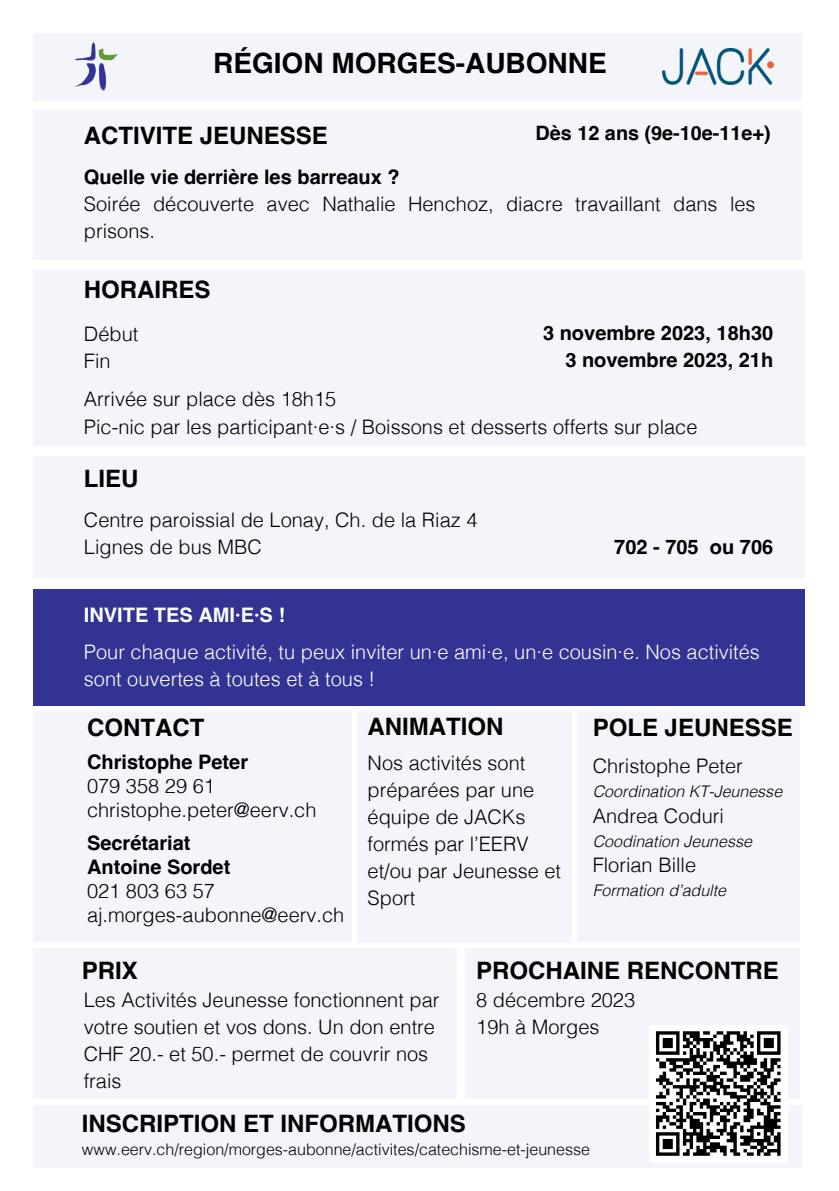
<style>
.page{position:relative;width:839px;height:1191px;background:#fff}
.page>*{position:absolute;margin:0;border:0;box-sizing:border-box;transform-origin:0 0}
.t1{font:700 28px "Helvetica";color:#000}
.t2{font:700 24px "Helvetica";color:#000}
.t3{font:300 20px/27px "Helvetica";color:#000}
.t4{font:700 20px "Helvetica";color:#000}
.t5{font:300 20px/27px "Helvetica";color:#fff}
.t6{font:700 20px "Helvetica";color:#fff}
.t7{font:700 19.8px "Helvetica";color:#000}
.t8{font:300 16px "Helvetica";color:#000}
.t9{font:italic 300 16px "Helvetica";color:#000}
</style>
<div class="page">
<div style="left:33px;top:34px;width:769px;height:67px;background:#f3f5fa"></div>
<div style="left:33px;top:111px;width:769px;height:149px;background:#f3f5fa"></div>
<div style="left:33px;top:271px;width:771px;height:175px;background:#f3f5fa"></div>
<div style="left:33px;top:456px;width:771px;height:122px;background:#f3f5fa"></div>
<div style="left:33px;top:589px;width:771px;height:117px;background:#333393"></div>
<div style="left:33px;top:712px;width:318px;height:230px;background:#f3f5fa"></div>
<div style="left:33px;top:948px;width:423px;height:151px;background:#f3f5fa"></div>
<div style="left:33px;top:1105px;width:769px;height:63px;background:#f3f5fa"></div>
<img style="left:662px;top:48px;width:111px;height:36px">
<img style="left:75px;top:42px;width:43px;height:49px">
<div style="left:357px;top:711px;width:214px;height:231px;background:#f3f5fa"></div>
<div style="left:577px;top:712px;width:223px;height:230px;background:#f3f5fa"></div>
<div style="left:465px;top:948px;width:335px;height:151px;background:#f3f5fa"></div>
<div style="left:649px;top:1025px;width:138px;height:138px;background:#fff"></div>
<svg style="left:656px;top:1031px;width:125px;height:125px"></svg>
<p class="t1" style="left:213px;top:51px;width:395px">RÉGION MORGES-AUBONNE</p>
<p class="t7" style="left:535px;top:125px;width:237px">Dès 12 ans (9e-10e-11e+)</p>
<p class="t2" style="left:84px;top:125px;width:245px">ACTIVITE JEUNESSE</p>
<p class="t4" style="left:84px;top:169px;width:317px">Quelle vie derrière les barreaux ?</p>
<p class="t3" style="left:84px;top:192px;width:673px">Soirée découverte avec Nathalie Henchoz, diacre travaillant dans les prisons.</p>
<p class="t2" style="left:84px;top:280px;width:128px">HORAIRES</p>
<p class="t3" style="left:84px;top:322px;width:56px">Début</p>
<p class="t3" style="left:84px;top:350px;width:28px">Fin</p>
<p class="t3" style="left:84px;top:388px;width:254px">Arrivée sur place dès 18h15</p>
<p class="t3" style="left:84px;top:415px;width:615px">Pic-nic par les participant·e·s / Boissons et desserts offerts sur place</p>
<p class="t2" style="left:84px;top:468px;width:56px">LIEU</p>
<p class="t3" style="left:84px;top:508px;width:395px">Centre paroissial de Lonay, Ch. de la Riaz 4</p>
<p class="t3" style="left:84px;top:535px;width:179px">Lignes de bus MBC</p>
<p class="t4" style="left:543px;top:324px;width:232px">3 novembre 2023, 18h30</p>
<p class="t4" style="left:565px;top:351px;width:209px">3 novembre 2023, 21h</p>
<p class="t4" style="left:614px;top:539px;width:160px">702 - 705 ou 706</p>
<p class="t6" style="left:84px;top:606px;width:203px">INVITE TES AMI·E·S !</p>
<p class="t5" style="left:84px;top:640px;width:677px">Pour chaque activité, tu peux inviter un·e ami·e, un·e cousin·e. Nos activités sont ouvertes à toutes et à tous !</p>
<p class="t2" style="left:87px;top:718px;width:119px">CONTACT</p>
<p class="t4" style="left:87px;top:754px;width:163px">Christophe Peter</p>
<p class="t3" style="left:87px;top:774px;width:129px">079 358 29 61</p>
<p class="t3" style="left:87px;top:798px;width:231px">christophe.peter@eerv.ch</p>
<p class="t2" style="left:367px;top:717px;width:137px">ANIMATION</p>
<p class="t3" style="left:367px;top:751px;width:195px">Nos activités sont préparées par une équipe de JACKs formés par l’EERV et/ou par Jeunesse et<br>Sport</p>
<p class="t2" style="left:592px;top:717px;width:201px">POLE JEUNESSE</p>
<p class="t3" style="left:592px;top:754px;width:152px">Christophe Peter</p>
<p class="t9" style="left:592px;top:785px;width:191px">Coordination KT-Jeunesse</p>
<p class="t3" style="left:592px;top:804px;width:133px">Andrea Coduri</p>
<p class="t9" style="left:592px;top:834px;width:161px">Coodination Jeunesse</p>
<p class="t3" style="left:592px;top:853px;width:105px">Florian Bille</p>
<p class="t9" style="left:592px;top:884px;width:135px">Formation d’adulte</p>
<p class="t4" style="left:87px;top:835px;width:105px">Secrétariat</p>
<p class="t4" style="left:87px;top:859px;width:145px">Antoine Sordet</p>
<p class="t3" style="left:87px;top:879px;width:129px">021 803 63 57</p>
<p class="t3" style="left:87px;top:903px;width:259px">aj.morges-aubonne@eerv.ch</p>
<p class="t2" style="left:82px;top:960px;width:57px">PRIX</p>
<p class="t3" style="left:84px;top:988px;width:357px">Les Activités Jeunesse fonctionnent par votre soutien et vos dons. Un don entre<br>CHF 20.- et 50.- permet de couvrir nos frais</p>
<p class="t2" style="left:82px;top:1113px;width:385px">INSCRIPTION ET INFORMATIONS</p>
<p class="t2" style="left:476px;top:961px;width:304px">PROCHAINE RENCONTRE</p>
<p class="t3" style="left:476px;top:988px;width:160px">8 décembre 2023<br>19h à Morges</p>
<p class="t8" style="left:82px;top:1142px;width:509px">www.eerv.ch/region/morges-aubonne/activites/catechisme-et-jeunesse</p>
</div>
